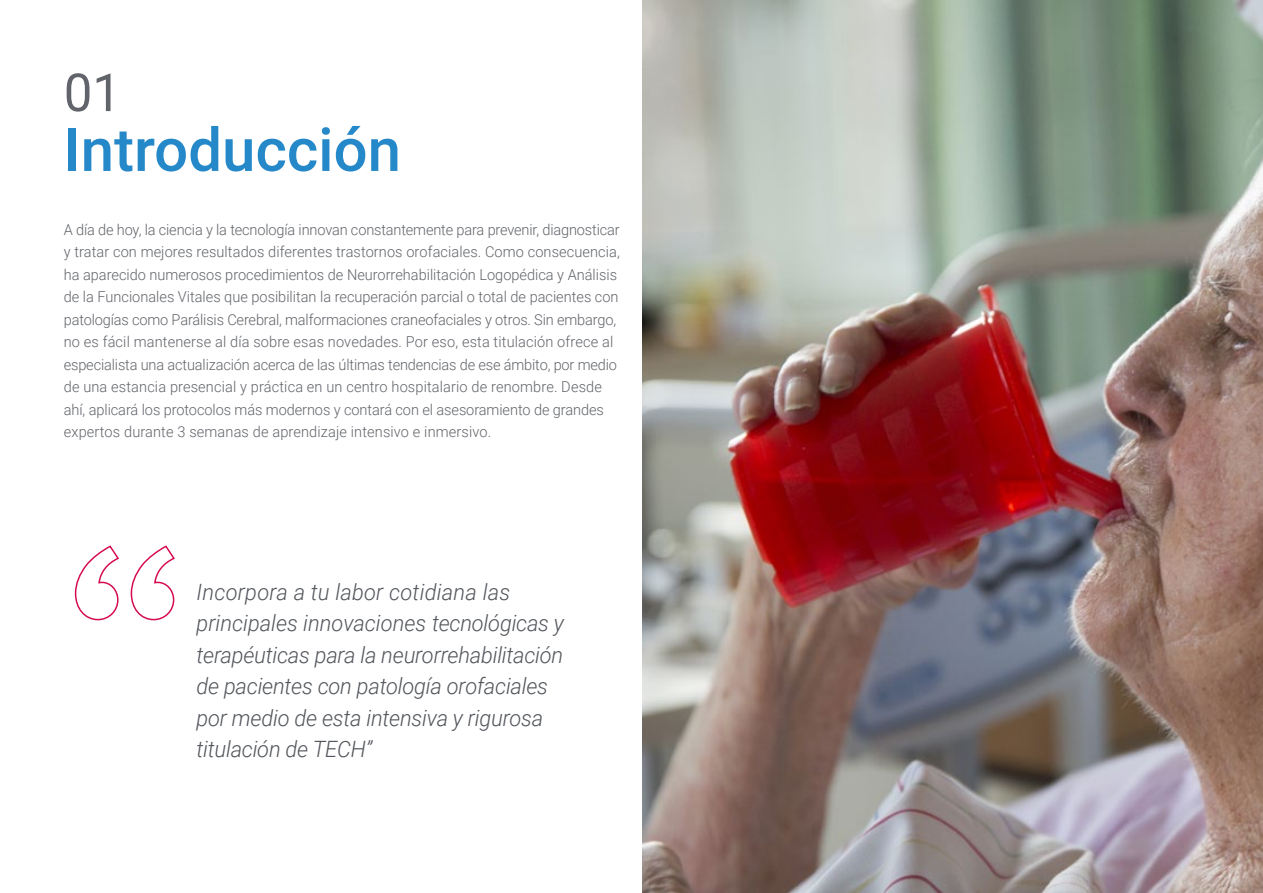
<style>
.page{position:relative;width:1263px;height:893px;background:#fff}
.page>*{position:absolute;margin:0;border:0;box-sizing:border-box;transform-origin:0 0}
.t1{font:500 60px "Roboto";color:#2488c9}
.t2{font:52.5px "Roboto";color:#61646a}
.t3{font:italic 300 22.5px/31.5px "Roboto";letter-spacing:-.01em;color:#52555b}
.t4{font:300 15px/22.5px "Roboto";color:#61646a}
</style>
<div class="page">
<svg style="left:74px;top:545px;width:101px;height:76px"></svg>
<img style="left:642px;top:0;width:621px;height:893px">
<h2 class="t2" style="left:64px;top:56px;width:59px">01</h2>
<h1 class="t1" style="left:64px;top:108px;width:339px">Introducción</h1>
<p class="t4" style="left:64px;top:217px;width:557px">A día de hoy, la ciencia y la tecnología innovan constantemente para prevenir, diagnosticar y tratar con mejores resultados diferentes trastornos orofaciales. Como consecuencia, ha aparecido numerosos procedimientos de Neurorrehabilitación Logopédica y Análisis de la Funcionales Vitales que posibilitan la recuperación parcial o total de pacientes con patologías como Parálisis Cerebral, malformaciones craneofaciales y otros. Sin embargo, no es fácil mantenerse al día sobre esas novedades. Por eso, esta titulación ofrece al especialista una actualización acerca de las últimas tendencias de ese ámbito, por medio de una estancia presencial y práctica en un centro hospitalario de renombre. Desde ahí, aplicará los protocolos más modernos y contará con el asesoramiento de grandes expertos durante 3 semanas de aprendizaje intensivo e inmersivo.</p>
<h3 class="t3" style="left:197px;top:575px;width:369px">Incorpora a tu labor cotidiana las principales innovaciones tecnológicas y terapéuticas para la neurorrehabilitación de pacientes con patología orofaciales por medio de esta intensiva y rigurosa titulación de TECH”</h3>
</div>
